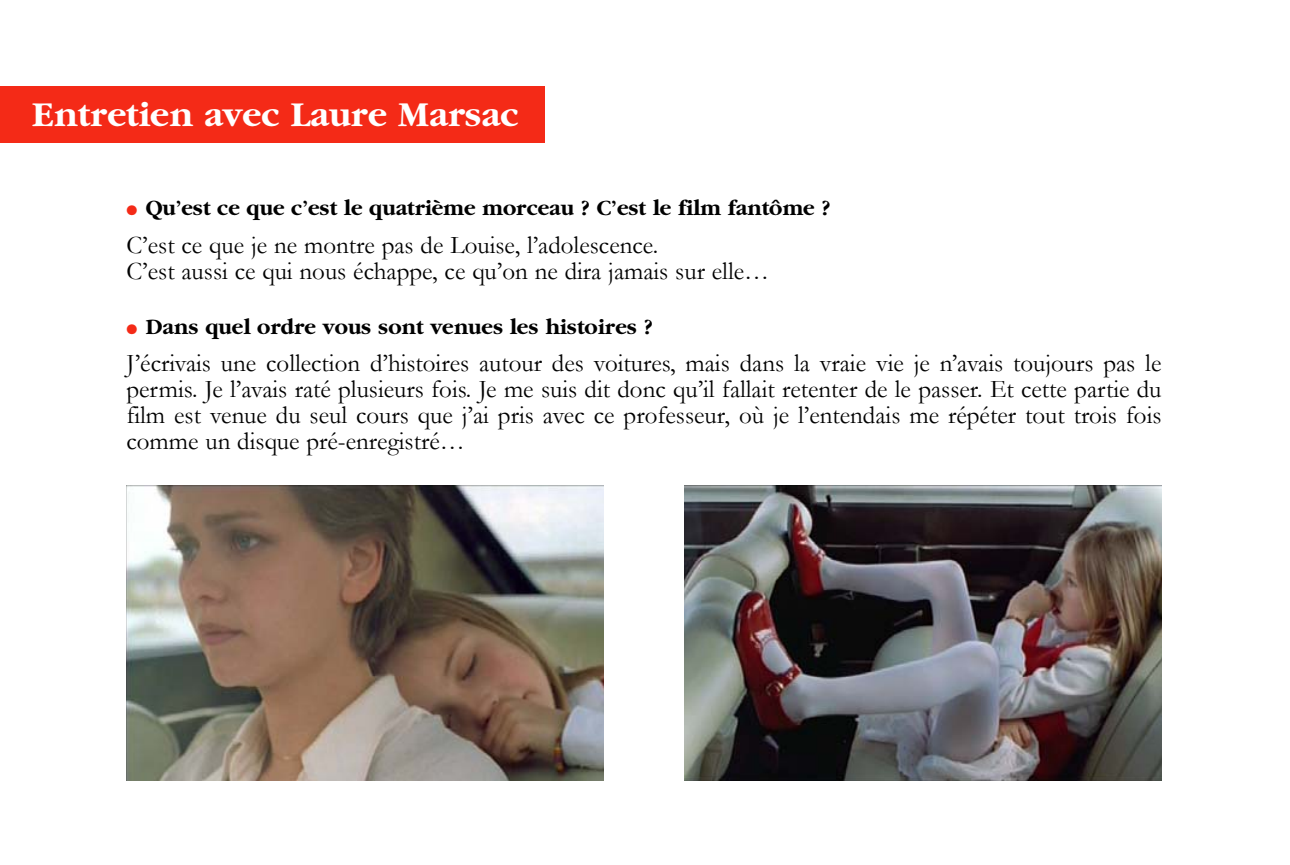
<style>
.page{position:relative;width:1290px;height:865px;background:#fff}
.page>*{position:absolute;margin:0;border:0;box-sizing:border-box;transform-origin:0 0}
.t1{font:700 36.25px "Garamond";color:#fff}
.t2{font:25.5px/26.2px "Garamond";color:#000}
.t3{font:700 22.5px "Garamond";color:#000}
.s1{color:#f42a17}
</style>
<div class="page">
<div style="left:0;top:86px;width:545px;height:57px;background:#f42a17"></div>
<img style="left:684px;top:485px;width:477px;height:296px">
<img style="left:126px;top:485px;width:477px;height:296px">
<h1 class="t1" style="left:32px;top:100px;width:488px">Entretien avec Laure Marsac</h1>
<p class="t3" style="left:126px;top:199px;width:706px"><span class="s1">●</span> Qu’est ce que c’est le quatrième morceau ? C’est le film fantôme ?</p>
<p class="t2" style="left:126px;top:232px;width:644px">C’est ce que je ne montre pas de Louise, l’adolescence.<br>C’est aussi ce qui nous échappe, ce qu’on ne dira jamais sur elle…</p>
<p class="t3" style="left:126px;top:318px;width:528px"><span class="s1">●</span> Dans quel ordre vous sont venues les histoires ?</p>
<p class="t2" style="left:126px;top:350px;width:1036px;text-align:justify">J’écrivais une collection d’histoires autour des voitures, mais dans la vraie vie je n’avais toujours pas le permis. Je l’avais raté plusieurs fois. Je me suis dit donc qu’il fallait retenter de le passer. Et cette partie du film est venue du seul cours que j’ai pris avec ce professeur, où je l’entendais me répéter tout trois fois comme un disque pré-enregistré…</p>
</div>
